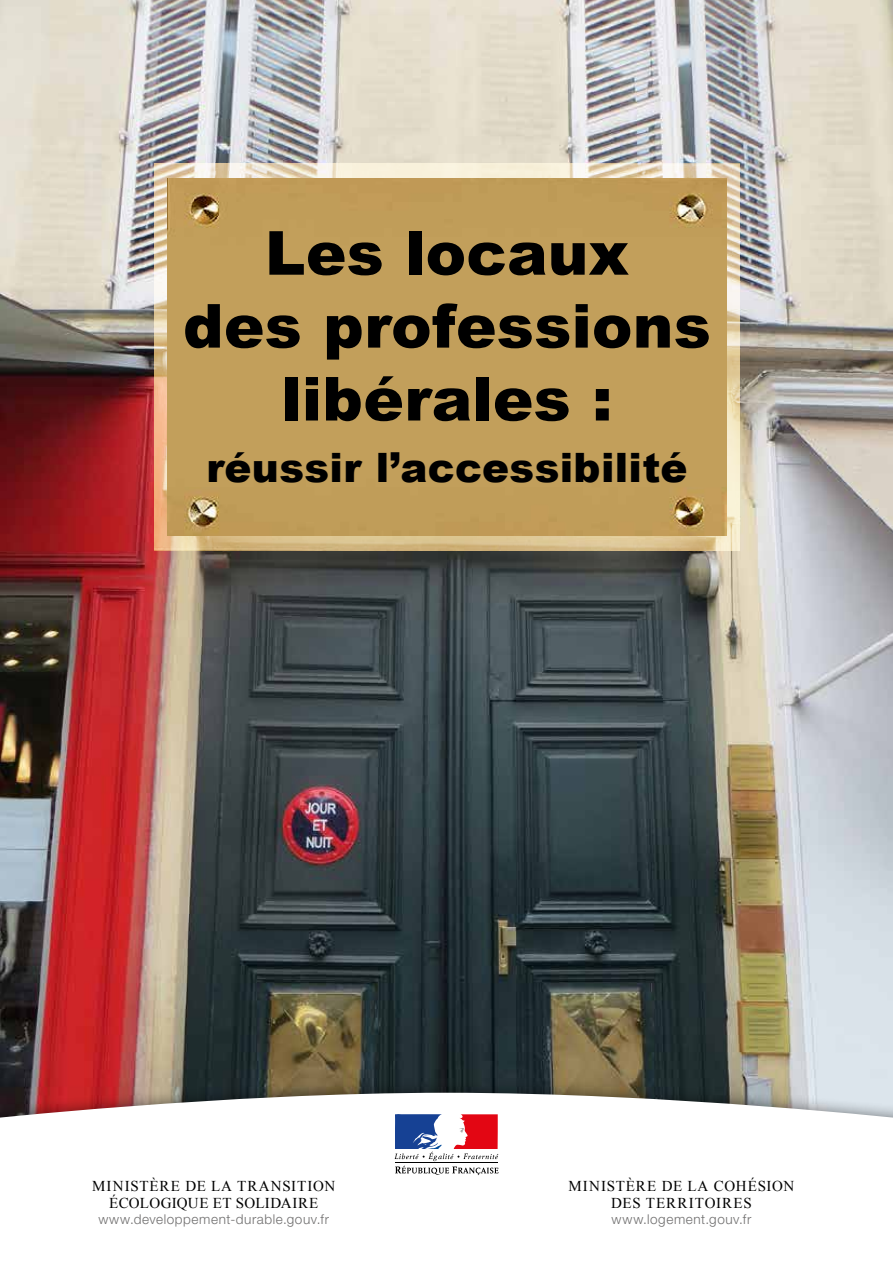
<style>
.page{position:relative;width:893px;height:1263px;background:#fff}
.page>*{position:absolute;margin:0;border:0;box-sizing:border-box;transform-origin:0 0}
.t1{font:900 60.75px/72.9px "Arial";letter-spacing:.005em;color:#000;text-align:center}
.t2{font:900 40.5px "Arial";letter-spacing:.005em;color:#000}
.t3{font:15px/16.2px "Times New Roman";letter-spacing:.05em;color:#000;text-align:center}
.t4{font:300 13.5px "Helvetica Neue LT Std";letter-spacing:.04em;color:#706f6f}
</style>
<div class="page">
<img style="left:0;top:0;width:893px;height:1078px">
<img style="left:154px;top:163px;width:586px;height:387px">
<div style="left:168px;top:179px;width:558px;height:357px;background:#c29f5b"></div>
<div style="left:0;top:1078px;width:893px;height:185px;background:#000;opacity:.5"></div>
<svg style="left:0;top:1093px;width:893px;height:170px"></svg>
<svg style="left:394px;top:1114px;width:105px;height:61px"></svg>
<h1 class="t1" style="left:183px;top:215px;width:529px">Les locaux<br>des professions libérales :</h1>
<h2 class="t2" style="left:206px;top:438px;width:483px">réussir l’accessibilité</h2>
<p class="t3" style="left:92px;top:1178px;width:245px">MINISTÈRE DE LA TRANSITION<br>ÉCOLOGIQUE ET SOLIDAIRE</p>
<p class="t4" style="left:98px;top:1211px;width:232px">www.developpement-durable.gouv.fr</p>
<p class="t3" style="left:568px;top:1178px;width:227px">MINISTÈRE DE LA COHÉSION<br>DES TERRITOIRES</p>
<p class="t4" style="left:611px;top:1211px;width:141px">www.logement.gouv.fr</p>
</div>
